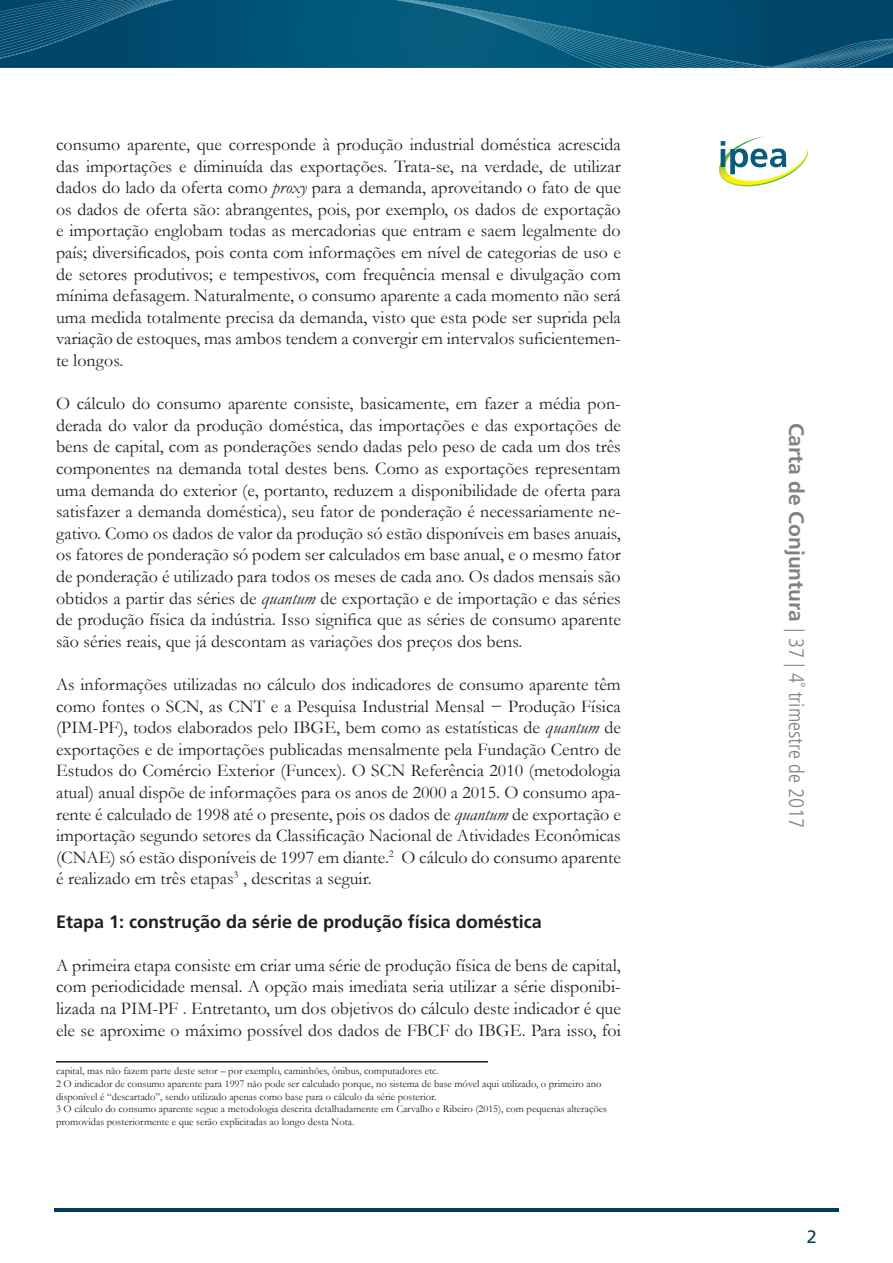
<style>
.page{position:relative;width:893px;height:1263px;background:#fff}
.page>*{position:absolute;margin:0;border:0;box-sizing:border-box;transform-origin:0 0}
.t1{font:condensed 21px "Frutiger 47 Light";color:#808285}
.t2{font:18px/21.6px "Garamond";color:#231f20;text-align:justify}
.t3{font:18px "Frutiger 65 Bold";color:#231f20}
.t4{font:18px "Frutiger 55 Roman";color:#013d59}
.t5{font:10.5px/12.6px "Garamond";color:#231f20}
.s1{font-style:italic}
.s2{font-family:"Frutiger 65 Bold";font-stretch:normal}
</style>
<div class="page">
<svg style="left:0;top:0;width:893px;height:68px;background:#075578"></svg>
<hr style="left:54px;top:1209px;width:785px;height:3px;background:#013d59">
<img style="left:719px;top:136px;width:90px;height:50px">
<svg style="left:721px;top:141px;width:65px;height:33px"></svg>
<hr style="left:56px;top:1061px;width:432px;height:1px;background:#231f20">
<p class="t2" style="left:56px;top:133px;width:566px">consumo aparente, que corresponde à produção industrial doméstica acrescida das importações e diminuída das exportações. Trata-se, na verdade, de utilizar dados do lado da oferta como <span class="s1">proxy</span> para a demanda, aproveitando o fato de que os dados de oferta são: abrangentes, pois, por exemplo, os dados de exportação e importação englobam todas as mercadorias que entram e saem legalmente do país; diversificados, pois conta com informações em nível de categorias de uso e de setores produtivos; e tempestivos, com frequência mensal e divulgação com mínima defasagem. Naturalmente, o consumo aparente a cada momento não será uma medida totalmente precisa da demanda, visto que esta pode ser suprida pela variação de estoques, mas ambos tendem a convergir em intervalos suficientemen&shy;te longos.</p>
<p class="t2" style="left:56px;top:392px;width:566px">O cálculo do consumo aparente consiste, basicamente, em fazer a média pon&shy;derada do valor da produção doméstica, das importações e das exportações de bens de capital, com as ponderações sendo dadas pelo peso de cada um dos três componentes na demanda total destes bens. Como as exportações representam uma demanda do exterior (e, portanto, reduzem a disponibilidade de oferta para satisfazer a demanda doméstica), seu fator de ponderação é necessariamente ne&shy;gativo. Como os dados de valor da produção só estão disponíveis em bases anuais, os fatores de ponderação só podem ser calculados em base anual, e o mesmo fator de ponderação é utilizado para todos os meses de cada ano. Os dados mensais são obtidos a partir das séries de <span class="s1">quantum</span> de exportação e de importação e das séries de produção física da indústria. Isso significa que as séries de consumo aparente são séries reais, que já descontam as variações dos preços dos bens.</p>
<p class="t2" style="left:56px;top:673px;width:566px">As informações utilizadas no cálculo dos indicadores de consumo aparente têm como fontes o SCN, as CNT e a Pesquisa Industrial Mensal − Produção Física (PIM-PF), todos elaborados pelo IBGE, bem como as estatísticas de <span class="s1">quantum</span> de exportações e de importações publicadas mensalmente pela Fundação Centro de Estudos do Comércio Exterior (Funcex). O SCN Referência 2010 (metodologia atual) anual dispõe de informações para os anos de 2000 a 2015. O consumo apa&shy;rente é calculado de 1998 até o presente, pois os dados de <span class="s1">quantum</span> de exportação e importação segundo setores da Classificação Nacional de Atividades Econômicas (CNAE) só estão disponíveis de 1997 em diante.<sup>2</sup> O cálculo do consumo aparente é realizado em três etapas<sup>3</sup> , descritas a seguir.</p>
<p class="t3" style="left:56px;top:911px;width:487px">Etapa 1: construção da série de produção física doméstica</p>
<p class="t2" style="left:56px;top:954px;width:566px">A primeira etapa consiste em criar uma série de produção física de bens de capital, com periodicidade mensal. A opção mais imediata seria utilizar a série disponibi&shy;lizada na PIM-PF . Entretanto, um dos objetivos do cálculo deste indicador é que ele se aproxime o máximo possível dos dados de FBCF do IBGE. Para isso, foi</p>
<p class="t5" style="left:56px;top:1064px;width:384px">capital, mas não fazem parte deste setor – por exemplo, caminhões, ônibus, computadores etc.</p>
<p class="t5" style="left:56px;top:1077px;width:547px">2 O indicador de consumo aparente para 1997 não pode ser calculado porque, no sistema de base móvel aqui utilizado, o primeiro ano disponível é “descartado”, sendo utilizado apenas como base para o cálculo da série posterior.</p>
<p class="t5" style="left:56px;top:1102px;width:552px">3 O cálculo do consumo aparente segue a metodologia descrita detalhadamente em Carvalho e Ribeiro (2015), com pequenas alterações promovidas posteriormente e que serão explicitadas ao longo desta Nota.</p>
<p class="t1" style="left:808px;top:423px;width:407px;rotate:90deg"><span class="s2">Carta de Conjuntura</span> | 37 | 4˚ trimestre de 2017</p>
<p class="t4" style="left:807px;top:1226px;width:12px">2</p>
</div>
